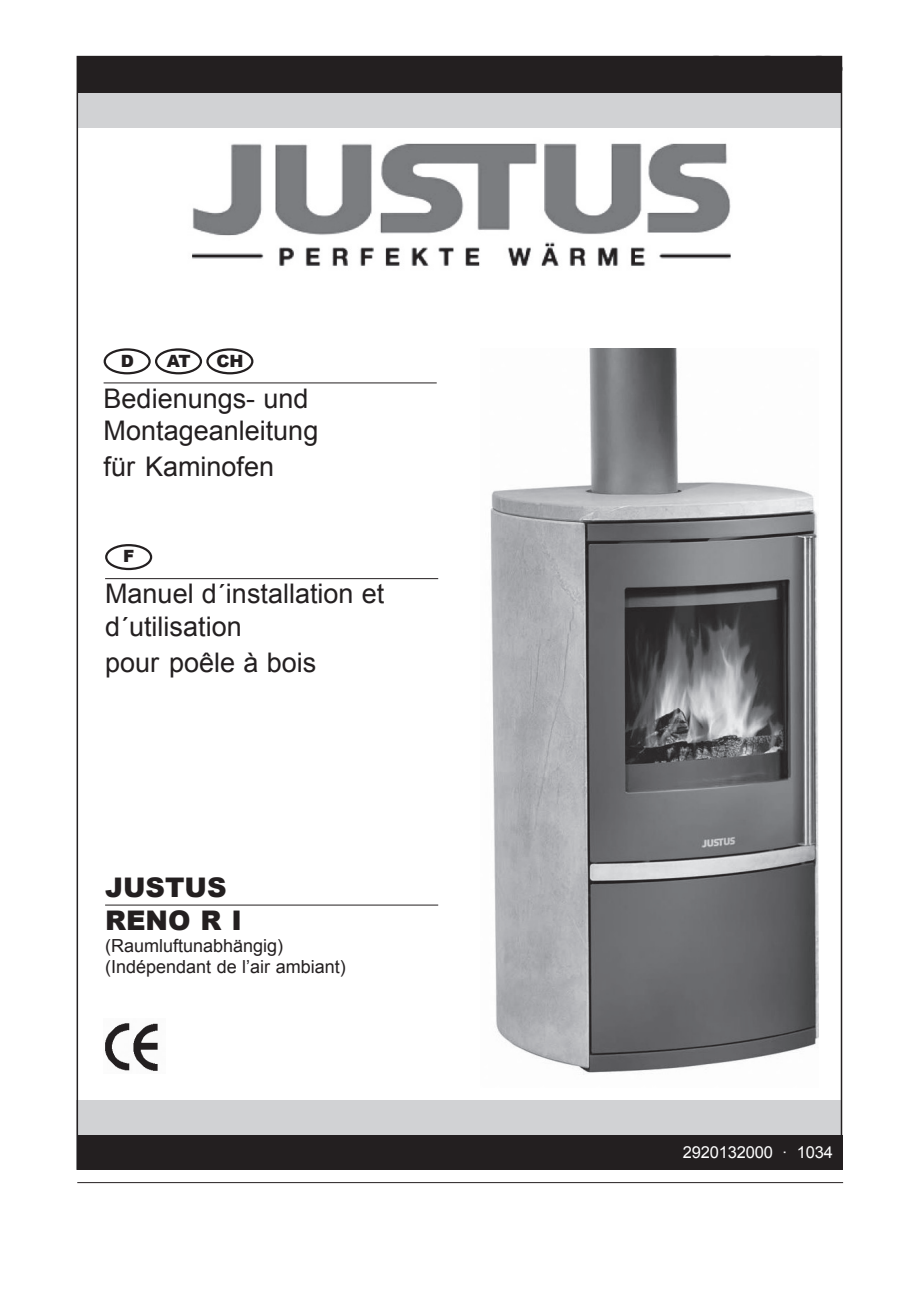
<style>
.page{position:relative;width:919px;height:1289px;background:#fff}
.page>*{position:absolute;margin:0;border:0;box-sizing:border-box;transform-origin:0 0}
.t1{font:27px/32.5px "Arial";color:#231f20}
.t2{font:900 27px/32.5px "Arial";color:#231f20}
.t3{font:18px/21.8px "Arial";color:#231f20}
.t4{font:900 16.8px "Arial";color:#231f20}
.t5{font:16.5px "Arial";letter-spacing:-.01em;color:#fff}
</style>
<div class="page">
<div style="left:77px;top:1100px;width:765px;height:69px;background:#d1d2d4"></div>
<img style="left:192px;top:143px;width:539px;height:123px">
<div style="left:78px;top:56px;width:763px;height:72px;background:#d1d2d4"></div>
<div style="left:78px;top:57px;width:763px;height:36px;background:#231f20"></div>
<hr style="left:77px;top:1182px;width:766px;height:1px;background:#231f20">
<div style="left:77px;top:1135px;width:765px;height:34px;background:#231f20"></div>
<img style="left:490px;top:348px;width:328px;height:727px">
<img style="left:105px;top:1023px;width:53px;height:48px">
<div style="left:104px;top:348px;width:47px;height:26px;border:2px solid #231f20;border-radius:50%"></div>
<div style="left:206px;top:348px;width:47px;height:26px;border:2px solid #231f20;border-radius:50%"></div>
<div style="left:155px;top:348px;width:47px;height:26px;border:2px solid #231f20;border-radius:50%"></div>
<hr style="left:104px;top:382px;width:332px;height:1px;background:#231f20">
<div style="left:105px;top:544px;width:47px;height:26px;border:2px solid #231f20;border-radius:50%"></div>
<hr style="left:105px;top:578px;width:333px;height:1px;background:#231f20">
<hr style="left:105px;top:904px;width:333px;height:1px;background:#231f20">
<p class="t4" style="left:121px;top:351px;width:15px">D</p>
<p class="t4" style="left:167px;top:351px;width:25px">AT</p>
<p class="t4" style="left:216px;top:351px;width:29px">CH</p>
<p class="t1" style="left:104px;top:382px;width:216px">Bedienungs- und<br>Montageanleitung</p>
<p class="t1" style="left:104px;top:451px;width:172px">für Kaminofen</p>
<p class="t4" style="left:123px;top:547px;width:13px">F</p>
<p class="t1" style="left:105px;top:578px;width:281px">Manuel d´installation et d´utilisation</p>
<p class="t1" style="left:105px;top:646px;width:213px">pour poêle à bois</p>
<p class="t2" style="left:105px;top:871px;width:138px">JUSTUS<br>RENO R I</p>
<p class="t3" style="left:105px;top:934px;width:242px">(Raumluftunabhängig) (Indépendant de l’air ambiant)</p>
<p class="t5" style="left:682px;top:1141px;width:152px">2920132000 · 1034</p>
</div>
